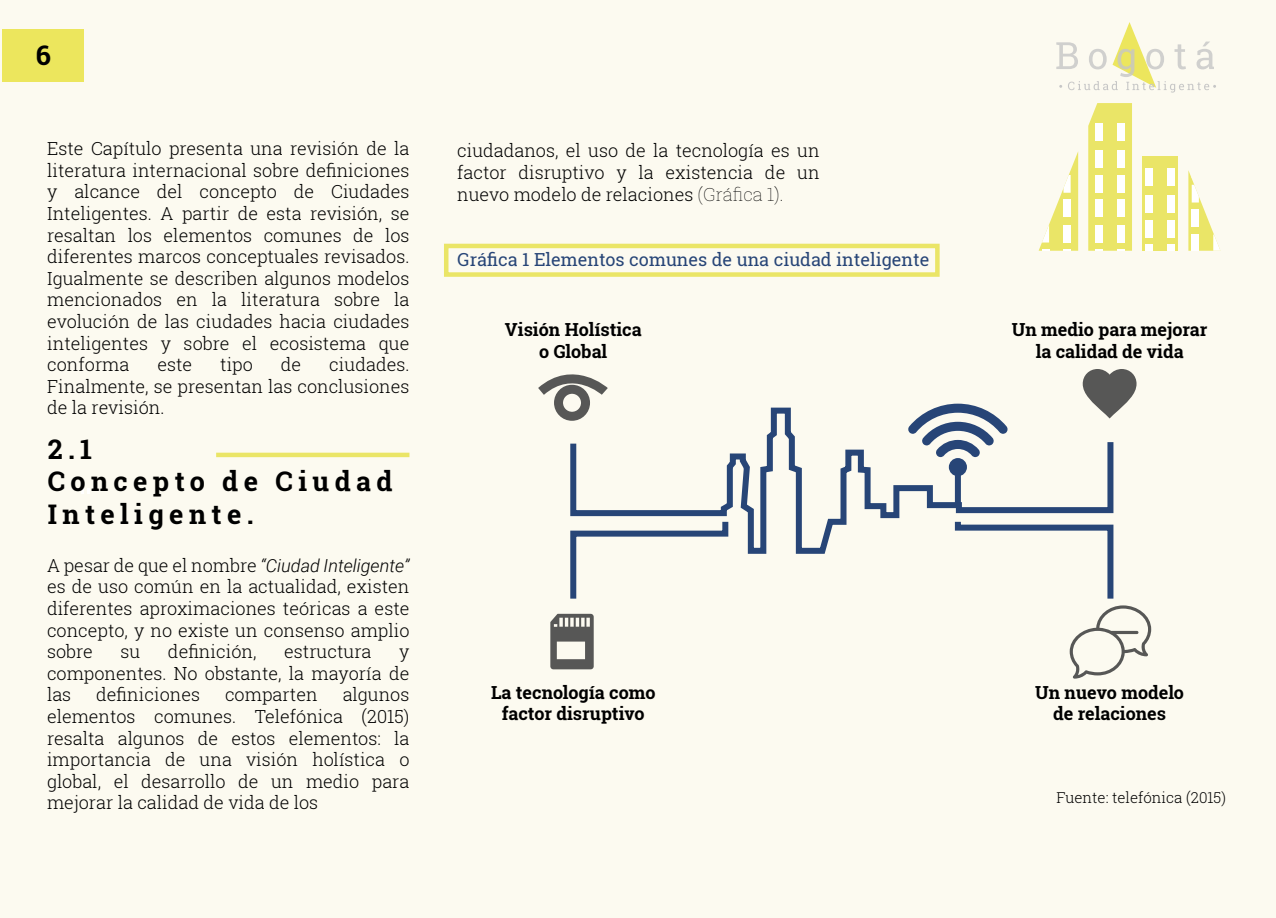
<style>
.page{position:relative;width:1276px;height:918px;background:#fcfaf0}
.page>*{position:absolute;margin:0;border:0;box-sizing:border-box;transform-origin:0 0}
.t1{font:700 27px/32.2px "Roboto Slab";letter-spacing:.2em;color:#000}
.t2{font:300 18px/21.6px "Roboto Slab";color:#000;text-align:justify}
.t3{font:700 18px/21.6px "Roboto Slab";color:#000;text-align:center}
.t4{font:18px "Roboto Slab";color:#274577}
.t5{font:300 15px "Roboto Slab";color:#000}
.s1{font-family:"Roboto";font-style:italic}
.s2{font-weight:100}
</style>
<div class="page">
<div style="left:2px;top:29px;width:82px;height:52px;background:#ece65d"></div>
<svg style="left:81px;top:488px;width:9px;height:6px"></svg>
<div style="left:1142px;top:156px;width:35px;height:95px;background:#eae567"></div>
<svg style="left:1038px;top:152px;width:40px;height:99px"></svg>
<svg style="left:1088px;top:103px;width:44px;height:148px"></svg>
<svg style="left:1188px;top:170px;width:32px;height:81px"></svg>
<div style="left:1145px;top:168px;width:7px;height:18px;background:#fff"></div>
<div style="left:1167px;top:168px;width:7px;height:18px;background:#fff"></div>
<div style="left:1145px;top:196px;width:7px;height:17px;background:#fff"></div>
<div style="left:1167px;top:196px;width:7px;height:17px;background:#fff"></div>
<div style="left:1145px;top:220px;width:7px;height:18px;background:#fff"></div>
<div style="left:1167px;top:220px;width:7px;height:18px;background:#fff"></div>
<div style="left:1145px;top:244px;width:7px;height:7px;background:#fff"></div>
<div style="left:1167px;top:244px;width:7px;height:7px;background:#fff"></div>
<div style="left:444px;top:244px;width:495px;height:33px;border:4px solid #eae567"></div>
<hr style="left:216px;top:453px;width:193px;height:4px;background:#eae567">
<svg style="left:567px;top:407px;width:547px;height:147px"></svg>
<svg style="left:567px;top:516px;width:164px;height:83px"></svg>
<svg style="left:907px;top:404px;width:101px;height:72px"></svg>
<svg style="left:550px;top:614px;width:44px;height:55px"></svg>
<svg style="left:952px;top:516px;width:199px;height:163px"></svg>
<svg style="left:1082px;top:369px;width:54px;height:49px"></svg>
<div style="left:554px;top:385px;width:36px;height:36px;border:9px solid #575756;border-radius:50%"></div>
<svg style="left:538px;top:374px;width:70px;height:30px"></svg>
<div style="left:955px;top:467px;width:6px;height:39px;background:#274577"></div>
<svg style="left:1056px;top:22px;width:160px;height:71px"></svg>
<h1 class="t1" style="left:36px;top:39px;width:17px">6</h1>
<p class="t2" style="left:47px;top:137px;width:364px">Este Capítulo presenta una revisión de la literatura internacional sobre definiciones y alcance del concepto de Ciudades Inteligentes. A partir de esta revisión, se resaltan los elementos comunes de los diferentes marcos conceptuales revisados.<br>Igualmente se describen algunos modelos mencionados en la literatura sobre la evolución de las ciudades hacia ciudades inteligentes y sobre el ecosistema que conforma</p>
<p class="t2" style="left:47px;top:353px;width:364px;text-indent:282px">ciudades.<br>Finalmente, se presentan las conclusiones de la revisión.</p>
<p class="t2" style="left:157px;top:353px;width:36px">este</p>
<p class="t2" style="left:220px;top:353px;width:34px">tipo</p>
<p class="t2" style="left:281px;top:353px;width:22px">de</p>
<h1 class="t1" style="left:48px;top:433px;width:346px">2.1<br>Concepto de Ciudad<br>Inteligente.</h1>
<p class="t2" style="left:47px;top:554px;width:364px">A pesar de que el nombre <span class="s1">“Ciudad Inteligente” </span>es de uso común en la actualidad, existen diferentes aproximaciones teóricas a este concepto, y no existe un consenso amplio sobre</p>
<p class="t2" style="left:120px;top:640px;width:21px">su</p>
<p class="t2" style="left:168px;top:640px;width:90px">definición,</p>
<p class="t2" style="left:284px;top:640px;width:89px">estructura</p>
<p class="t2" style="left:47px;top:640px;width:364px;text-indent:352px">y componentes. No obstante, la mayoría de las</p>
<p class="t2" style="left:96px;top:684px;width:105px">definiciones</p>
<p class="t2" style="left:225px;top:684px;width:94px">comparten</p>
<p class="t2" style="left:47px;top:684px;width:364px;text-indent:296px">algunos elementos comunes. Telefónica (2015) resalta algunos de estos elementos: la importancia de una visión holística o global, el desarrollo de un medio para mejorar la calidad de vida de los</p>
<p class="t2" style="left:457px;top:140px;width:364px">ciudadanos, el uso de la tecnología es un factor disruptivo y la existencia de un nuevo modelo de relaciones <span class="s2">(Gráfica 1).</span></p>
<p class="t4" style="left:457px;top:247px;width:473px">Gráfica 1 Elementos comunes de una ciudad inteligente</p>
<p class="t3" style="left:505px;top:318px;width:138px">Visión Holística o Global</p>
<p class="t3" style="left:1012px;top:318px;width:197px">Un medio para mejorar la calidad de vida</p>
<p class="t3" style="left:491px;top:681px;width:166px">La tecnología como factor disruptivo</p>
<p class="t3" style="left:1035px;top:681px;width:150px">Un nuevo modelo de relaciones</p>
<p class="t5" style="left:1056px;top:787px;width:171px">Fuente: telefónica (2015)</p>
</div>
